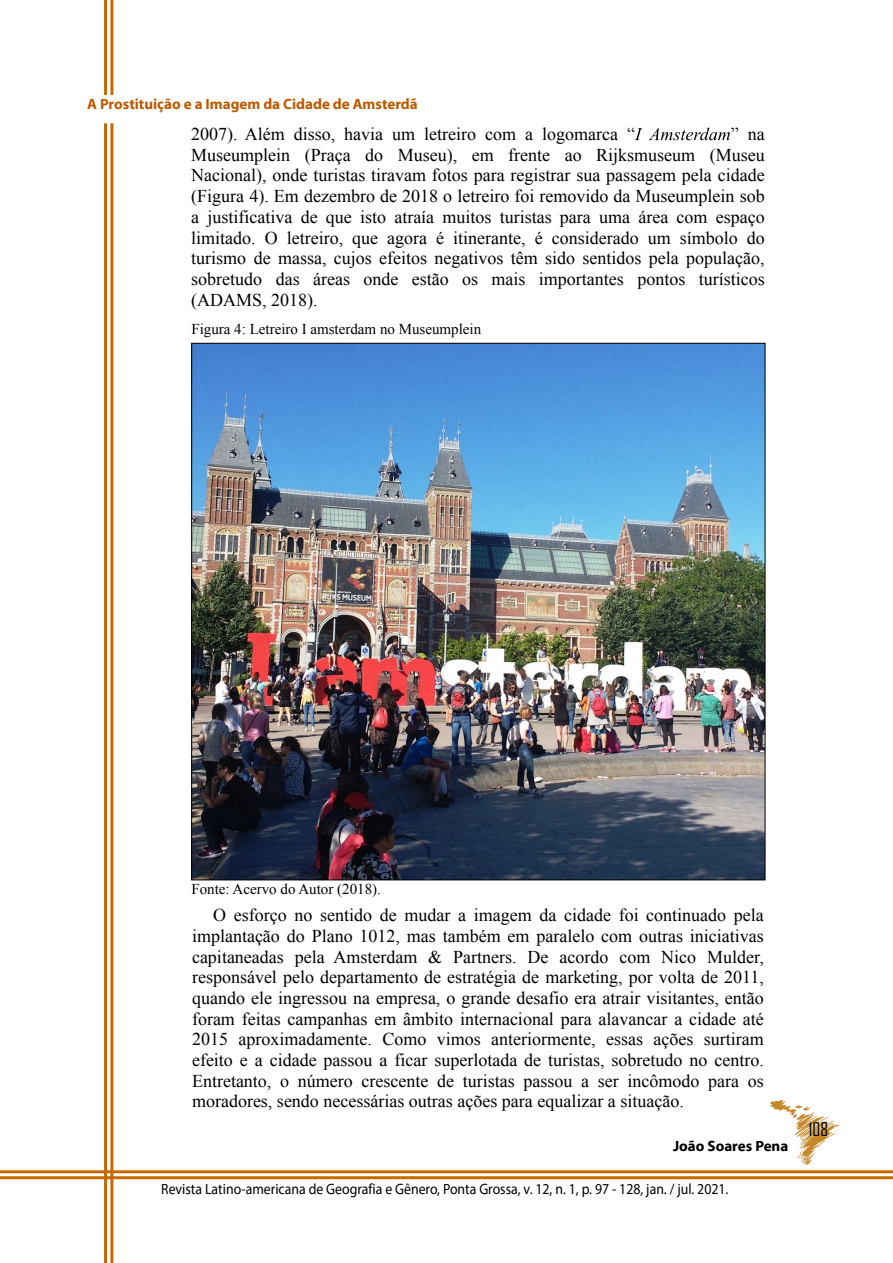
<style>
.page{position:relative;width:893px;height:1263px;background:#fff}
.page>*{position:absolute;margin:0;border:0;box-sizing:border-box;transform-origin:0 0}
.t1{font:18px/20.7px "Times New Roman";color:#000;text-align:justify}
.t2{font:18px "Agency FB";color:#000}
.t3{font:15px "Myriad Pro";color:#000;scale:.92 1}
.t4{font:15px "Times New Roman";color:#000}
.t5{font:700 15px "Myriad Pro";color:#bf5900}
.t6{font:700 15px "Myriad Pro";color:#000}
</style>
<div class="page">
<hr style="left:110px;top:0;width:3px;height:1263px;background:#c56902">
<hr style="left:104px;top:0;width:3px;height:1263px;background:#c56902">
<hr style="left:0;top:1176px;width:893px;height:3px;background:#c56902">
<hr style="left:0;top:1170px;width:893px;height:3px;background:#c56902">
<div style="left:86px;top:96px;width:518px;height:26px;background:#fff"></div>
<img style="left:770px;top:1100px;width:69px;height:64px">
<svg style="left:634px;top:128px;width:8px;height:12px"></svg>
<svg style="left:649px;top:128px;width:81px;height:12px"></svg>
<img style="left:193px;top:345px;width:570px;height:533px">
<p class="t5" style="left:87px;top:97px;width:332px">A Prostituição e a Imagem da Cidade de Amsterdã</p>
<p class="t1" style="left:191px;top:124px;width:445px">2007). Além disso, havia um letreiro com a logomarca “</p>
<p class="t1" style="left:191px;top:124px;width:575px;text-indent:539px">” na Museumplein (Praça do Museu), em frente ao Rijksmuseum (Museu Nacional), onde turistas tiravam fotos para registrar sua passagem pela cidade (Figura 4). Em dezembro de 2018 o letreiro foi removido da Museumplein sob a justificativa de que isto atraía muitos turistas para uma área com espaço limitado. O letreiro, que agora é itinerante, é considerado um símbolo do turismo de massa, cujos efeitos negativos têm sido sentidos pela população, sobretudo das áreas onde estão os mais importantes pontos turísticos (ADAMS, 2018).</p>
<p class="t4" style="left:191px;top:320px;width:291px">Figura 4: Letreiro I amsterdam no Museumplein</p>
<p class="t4" style="left:191px;top:880px;width:191px">Fonte: Acervo do Autor (2018).</p>
<p class="t1" style="left:192px;top:905px;width:573px;text-indent:21px">O esforço no sentido de mudar a imagem da cidade foi continuado pela implantação do Plano 1012, mas também em paralelo com outras iniciativas capitaneadas pela Amsterdam &amp; Partners. De acordo com Nico Mulder, responsável pelo departamento de estratégia de marketing, por volta de 2011, quando ele ingressou na empresa, o grande desafio era atrair visitantes, então foram feitas campanhas em âmbito internacional para alavancar a cidade até 2015 aproximadamente. Como vimos anteriormente, essas ações surtiram efeito e a cidade passou a ficar superlotada de turistas, sobretudo no centro.<br>Entretanto, o número crescente de turistas passou a ser incômodo para os moradores, sendo necessárias outras ações para equalizar a situação.</p>
<p class="t6" style="left:673px;top:1140px;width:117px">João Soares Pena</p>
<p class="t3" style="left:161px;top:1183px;width:618px">Revista Latino-americana de Geografia e Gênero, Ponta Grossa, v. 12, n. 1, p. 97 - 128, jan. / jul. 2021.</p>
<p class="t2" style="left:809px;top:1118px;width:21px">108</p>
</div>
